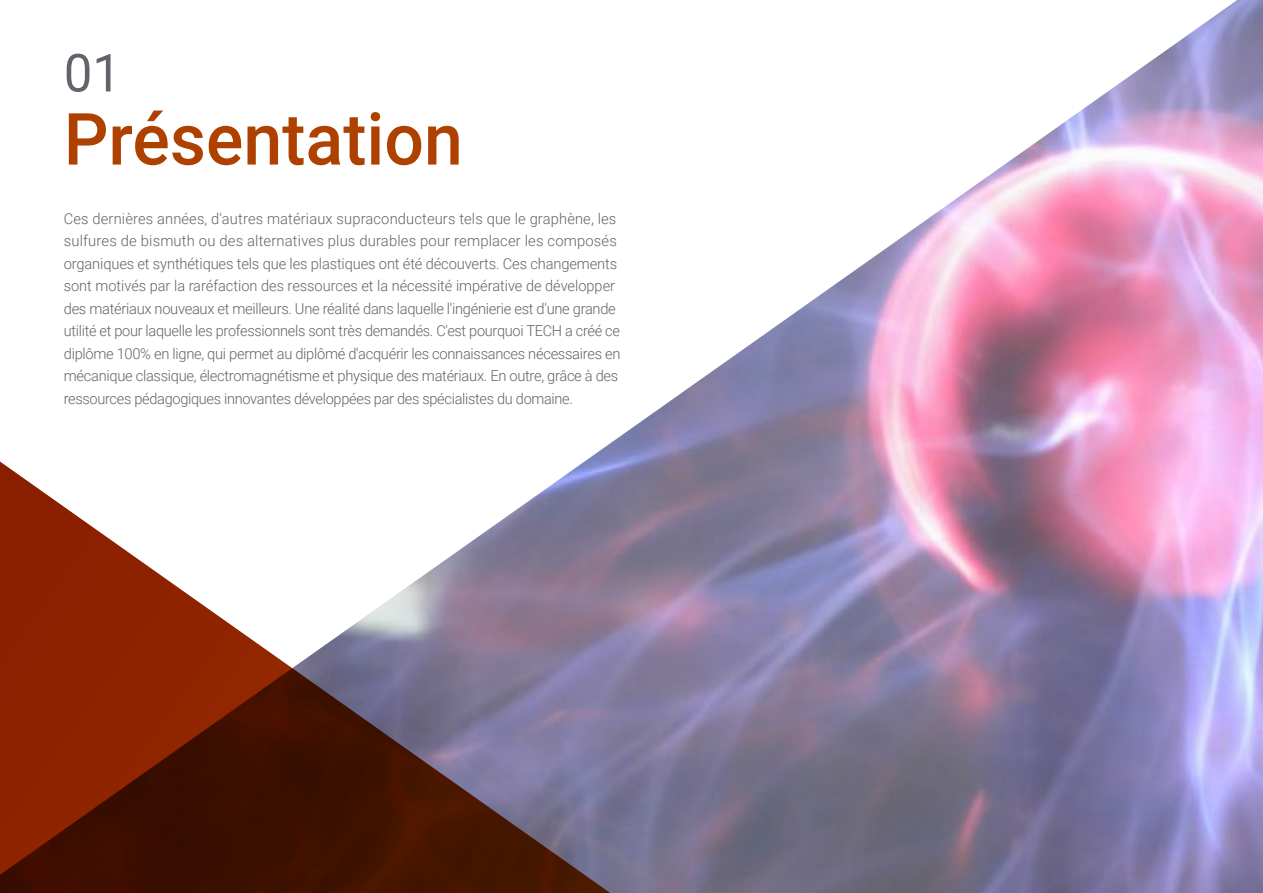
<style>
.page{position:relative;width:1263px;height:893px;background:#fff}
.page>*{position:absolute;margin:0;border:0;box-sizing:border-box;transform-origin:0 0}
.t1{font:500 72px "Roboto";color:#ae4000}
.t2{font:52.5px "Roboto";color:#61646a}
.t3{font:300 15px/22.5px "Roboto";letter-spacing:-.02em;color:#61646a}
</style>
<div class="page">
<img style="left:606px;top:0;width:657px;height:893px">
<svg style="left:0;top:446px;width:640px;height:447px"></svg>
<h2 class="t2" style="left:64px;top:36px;width:59px">01</h2>
<h1 class="t1" style="left:64px;top:89px;width:401px">Présentation</h1>
<p class="t3" style="left:64px;top:207px;width:558px">Ces dernières années, d'autres matériaux supraconducteurs tels que le graphène, les sulfures de bismuth ou des alternatives plus durables pour remplacer les composés organiques et synthétiques tels que les plastiques ont été découverts. Ces changements sont motivés par la raréfaction des ressources et la nécessité impérative de développer des matériaux nouveaux et meilleurs. Une réalité dans laquelle l'ingénierie est d'une grande utilité et pour laquelle les professionnels sont très demandés. C'est pourquoi TECH a créé ce diplôme 100% en ligne, qui permet au diplômé d'acquérir les connaissances nécessaires en mécanique classique, électromagnétisme et physique des matériaux. En outre, grâce à des ressources pédagogiques innovantes développées par des spécialistes du domaine.</p>
</div>
